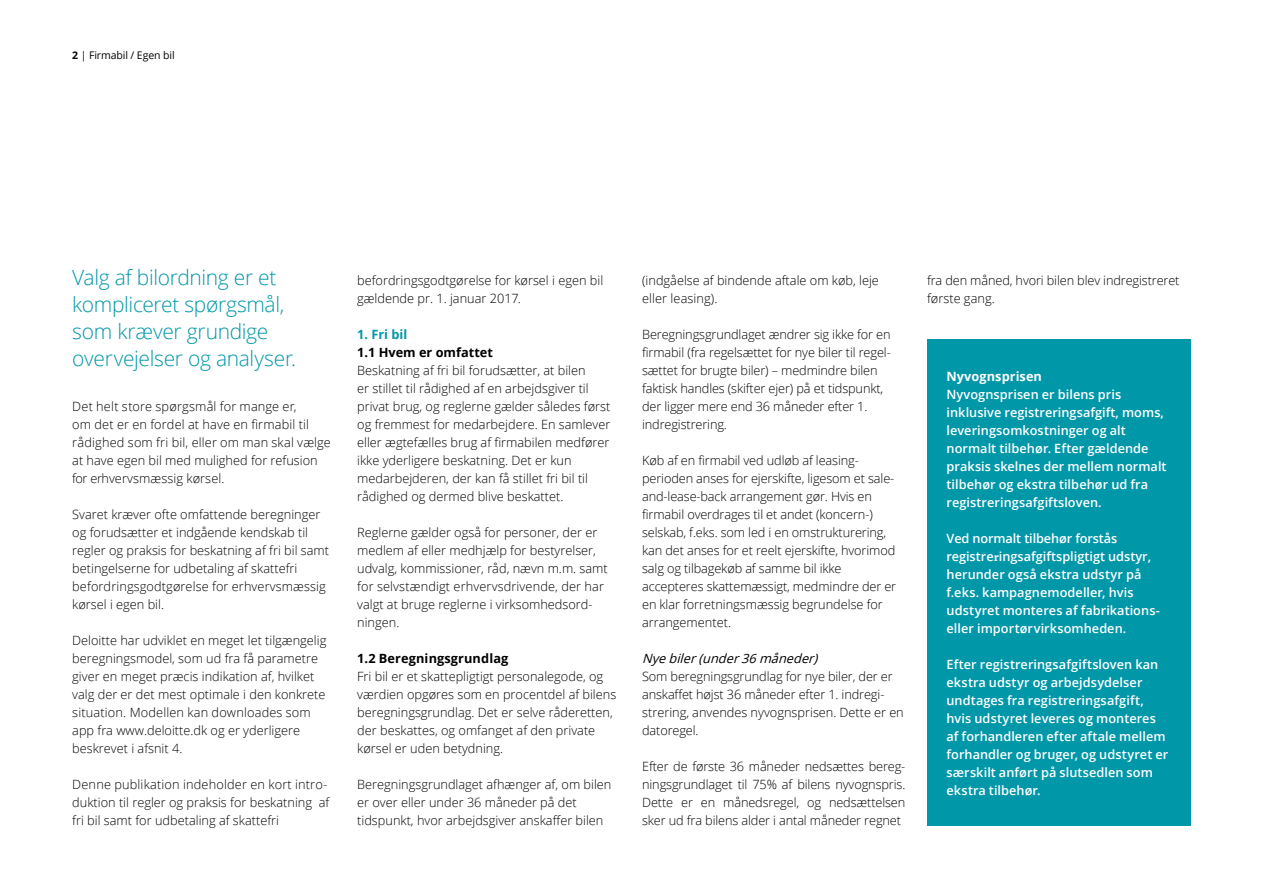
<style>
.page{position:relative;width:1263px;height:893px;background:#fff}
.page>*{position:absolute;margin:0;border:0;box-sizing:border-box;transform-origin:0 0}
.t1{font:300 21px/27px "Open Sans";letter-spacing:-.015em;color:#0097a9}
.t2{font:300 12.75px/18px "Open Sans";color:#000}
.t3{font:600 12.75px/18px "Open Sans";letter-spacing:.005em;color:#fff}
.t4{font:700 12.75px "Open Sans";letter-spacing:.01em;color:#000}
.t5{font:italic 12.75px "Open Sans";color:#000}
.t6{font:700 12.75px "Open Sans";letter-spacing:.005em;color:#fff}
.t7{font:700 12.75px "Open Sans";color:#0097a9}
.t8{font:10.5px "Open Sans";letter-spacing:-.01em;color:#000}
.s1{font-weight:700}
.s2{font-family:"Minion Pro";font-weight:700}
</style>
<div class="page">
<div style="left:927px;top:339px;width:264px;height:486px;background:#0097a9"></div>
<p class="t8" style="left:72px;top:48px;width:104px"><span class="s1">2</span> | Firmabil / Egen bil</p>
<h1 class="t1" style="left:72px;top:263px;width:225px">Valg af bilordning er et kompliceret spørgsmål, som kræver grundige overvejelser og analyser.</h1>
<p class="t2" style="left:72px;top:397px;width:260px">Det helt store spørgsmål for mange er,<br>om det er en fordel at have en firmabil til rådighed som fri bil, eller om man skal vælge at have egen bil med mulighed for refusion for erhvervsmæssig kørsel.</p>
<p class="t2" style="left:72px;top:505px;width:258px">Svaret kræver ofte omfattende beregninger og forudsætter et indgående kendskab til regler og praksis for beskatning af fri bil samt betingelserne for udbetaling af skattefri befordringsgodtgørelse for erhvervsmæssig kørsel i egen bil.</p>
<p class="t2" style="left:72px;top:631px;width:256px">Deloitte har udviklet en meget let tilgængelig beregningsmodel, som ud fra få parametre giver en meget præcis indikation af, hvilket valg der er det mest optimale i den konkrete situation. Modellen kan downloades som app fra www.deloitte.dk og er yderligere beskrevet i afsnit 4.</p>
<p class="t2" style="left:72px;top:775px;width:258px">Denne publikation indeholder en kort intro&shy;duktion til regler og praksis for beskatning af fri bil samt for udbetaling af skattefri</p>
<p class="t2" style="left:357px;top:271px;width:247px">befordringsgodtgørelse for kørsel i egen bil gældende pr. 1. januar 2017.</p>
<p class="t7" style="left:357px;top:325px;width:52px">1. Fri bil</p>
<p class="t4" style="left:357px;top:343px;width:137px">1.1 Hvem er omfattet</p>
<p class="t2" style="left:357px;top:361px;width:255px">Beskatning af fri bil forudsætter, at bilen<br>er stillet til rådighed af en arbejdsgiver til privat brug, og reglerne gælder således først og fremmest for medarbejdere. En samlever eller ægtefælles brug af firmabilen medfører ikke yderligere beskatning. Det er kun medarbejderen, der kan få stillet fri bil til rådighed og dermed blive beskattet.</p>
<p class="t2" style="left:357px;top:523px;width:252px">Reglerne gælder også for personer, der er medlem af eller medhjælp for bestyrelser, udvalg, kommissioner, råd, nævn m.m. samt for selvstændigt erhvervsdrivende, der har valgt at bruge reglerne i virksomhedsord&shy;ningen.</p>
<p class="t4" style="left:357px;top:649px;width:153px">1.2 Beregningsgrundlag</p>
<p class="t2" style="left:357px;top:667px;width:261px">Fri bil er et skattepligtigt personalegode, og værdien opgøres som en procentdel af bilens beregningsgrundlag. Det er selve råderetten, der beskattes, og omfanget af den private kørsel er uden betydning.</p>
<p class="t2" style="left:357px;top:775px;width:256px">Beregningsgrundlaget afhænger af, om bilen er over eller under 36 måneder på det tidspunkt, hvor arbejdsgiver anskaffer bilen</p>
<p class="t2" style="left:642px;top:271px;width:238px">(indgåelse af bindende aftale om køb, leje eller leasing).</p>
<p class="t2" style="left:642px;top:325px;width:250px">Beregningsgrundlaget ændrer sig ikke for en firmabil (fra regelsættet for nye biler til regel&shy;sættet for brugte biler) – medmindre bilen faktisk handles (skifter ejer) på et tidspunkt, der ligger mere end 36 måneder efter 1. indregistrering.</p>
<p class="t2" style="left:642px;top:451px;width:256px">Køb af en firmabil ved udløb af leasing&shy;perioden anses for ejerskifte, ligesom et sale&shy;and-lease-back arrangement gør. Hvis en firmabil overdrages til et andet (koncern-) selskab, f.eks. som led i en omstrukturering, kan det anses for et reelt ejerskifte, hvorimod salg og tilbagekøb af samme bil ikke accepteres skattemæssigt, medmindre der er en klar forretningsmæssig begrundelse for arrangementet.</p>
<p class="t5" style="left:642px;top:650px;width:181px">Nyebiler(under36måneder)</p>
<p class="t2" style="left:642px;top:667px;width:263px">Som beregningsgrundlag for nye biler, der er anskaffet højst 36 måneder efter 1. indregi&shy;strering, anvendes nyvognsprisen. Dette er en datoregel.</p>
<p class="t2" style="left:642px;top:757px;width:265px;text-align:justify">Efter de første 36 måneder nedsættes bereg&shy;ningsgrundlaget til 75% af bilens nyvognspris.<br>Dette er en månedsregel, og nedsættelsen sker ud fra bilens alder i antal måneder regnet</p>
<p class="t2" style="left:927px;top:271px;width:254px">fra den måned, hvori bilen blev indregistreret første gang.</p>
<p class="t6" style="left:946px;top:367px;width:97px">Nyvognsprisen</p>
<p class="t3" style="left:946px;top:385px;width:222px">Nyvognsprisen er bilens pris inklusive registreringsafgift, moms, leveringsomkostninger og alt normalt tilbehør. Efter gældende praksis skelnes der mellem normalt tilbehør og ekstra tilbehør ud fra registreringsafgiftsloven.</p>
<p class="t3" style="left:946px;top:529px;width:215px">Ved normalt tilbehør forstås registre<span class="s2">r</span>ingsafgiftspligtigt udstyr, herunder også ekstra udstyr på f.eks. kampagnemodeller, hvis udstyret monteres af fabrikations&shy;eller importørvirksomheden.</p>
<p class="t3" style="left:946px;top:655px;width:223px">Efter registreringsafgiftsloven kan ekstra udstyr og arbejdsydelser undtages fra registreringsafgift, hvis udstyret leveres og monteres af forhandleren efter aftale mellem forhandler og bruger, og udstyret er særskilt anført på slutsedlen som ekstra tilbehør.</p>
</div>
